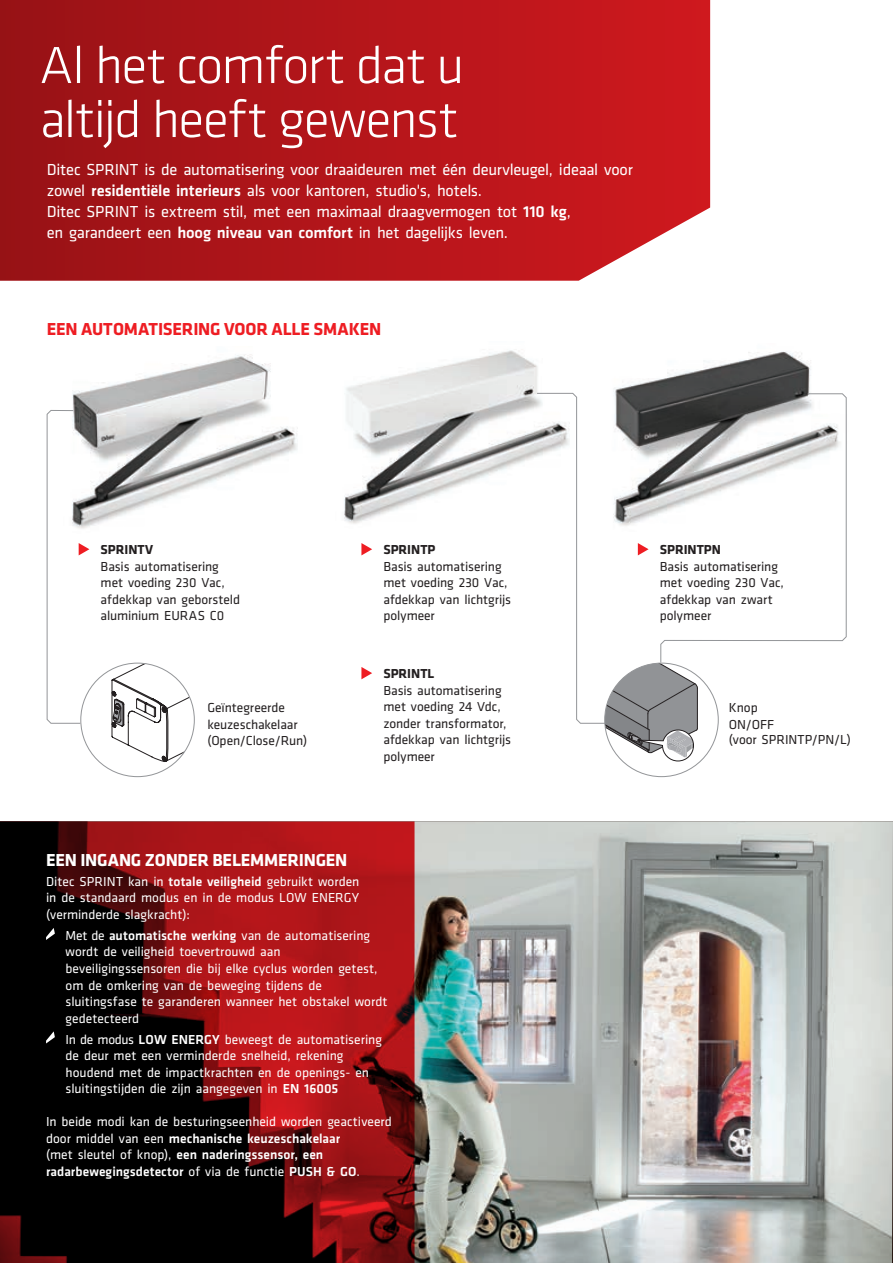
<style>
.page{position:relative;width:893px;height:1263px;background:#fff}
.page>*{position:absolute;margin:0;border:0;box-sizing:border-box;transform-origin:0 0}
.Cover_Headline_28_-1{font:300 54px/54px "Klavika";letter-spacing:-.025em;color:#fff}
.SubHead_12{font:700 18px "Klavika";letter-spacing:-.01em;color:#ee1d23}
.SubHead_12-2{font:700 18px "Klavika";letter-spacing:-.015em;color:#fff}
.Bodytext_9_-15{font:16.5px/21px "Klavika";letter-spacing:-.015em;color:#fff}
.Bodytext_9_-15-2{font:13.5px/16.5px "Klavika";letter-spacing:-.005em;color:#fff}
.Bodytext_9su10_8_-15{font:13.5px/16.5px "Klavika";letter-spacing:-.005em;color:#231f20}
.titolo_oggetti{font:700 13.5px "Klavika";color:#231f20}
.s1{font-weight:500}
</style>
<div class="page">
<svg style="left:361px;top:543px;width:11px;height:12px"></svg>
<svg style="left:361px;top:667px;width:11px;height:12px"></svg>
<img style="left:414px;top:821px;width:479px;height:442px">
<svg style="left:0;top:821px;width:414px;height:442px;background:#560a0c"></svg>
<svg style="left:0;top:0;width:710px;height:281px;background:#b51b1f"></svg>
<svg style="left:46px;top:928px;width:9px;height:12px"></svg>
<svg style="left:46px;top:1031px;width:9px;height:12px"></svg>
<img style="left:344px;top:350px;width:229px;height:174px">
<img style="left:614px;top:351px;width:197px;height:42px">
<img style="left:72px;top:354px;width:226px;height:134px">
<svg style="left:698px;top:393px;width:149px;height:249px"></svg>
<svg style="left:46px;top:410px;width:148px;height:367px"></svg>
<svg style="left:536px;top:393px;width:162px;height:368px"></svg>
<p class="Cover_Headline_28_-1" style="left:40px;top:39px;width:426px">Al het comfort dat u altijd heeft gewenst</p>
<p class="Bodytext_9_-15" style="left:47px;top:160px;width:587px">Ditec SPRINT is de automatisering voor draaideuren met één deurvleugel, ideaal voor zowel <span class="s1">residentiële interieurs</span> als voor kantoren, studio's, hotels.</p>
<p class="Bodytext_9_-15" style="left:47px;top:202px;width:526px">Ditec SPRINT is extreem stil, met een maximaal draagvermogen tot <span class="s1">110 kg</span>, en garandeert een <span class="s1">hoog niveau van comfort</span> in het dagelijks leven.</p>
<p class="SubHead_12" style="left:47px;top:319px;width:336px">EEN AUTOMATISERING VOOR ALLE SMAKEN</p>
<p class="titolo_oggetti" style="left:101px;top:542px;width:54px">SPRINTV</p>
<p class="Bodytext_9su10_8_-15" style="left:101px;top:558px;width:141px">Basis automatisering met voeding 230 Vac, afdekkap van geborsteld aluminium EURAS C0</p>
<p class="titolo_oggetti" style="left:383px;top:542px;width:54px">SPRINTP</p>
<p class="Bodytext_9su10_8_-15" style="left:383px;top:558px;width:129px">Basis automatisering met voeding 230 Vac, afdekkap van lichtgrijs polymeer</p>
<p class="titolo_oggetti" style="left:660px;top:542px;width:63px">SPRINTPN</p>
<p class="Bodytext_9su10_8_-15" style="left:660px;top:558px;width:126px">Basis automatisering met voeding 230 Vac, afdekkap van zwart polymeer</p>
<p class="titolo_oggetti" style="left:383px;top:666px;width:52px">SPRINTL</p>
<p class="Bodytext_9su10_8_-15" style="left:383px;top:682px;width:129px">Basis automatisering met voeding 24 Vdc, zonder transformator, afdekkap van lichtgrijs polymeer</p>
<p class="Bodytext_9su10_8_-15" style="left:207px;top:700px;width:101px">Geïntegreerde keuzeschakelaar (Open/Close/Run)</p>
<p class="Bodytext_9su10_8_-15" style="left:729px;top:700px;width:124px">Knop<br>ON/OFF<br>(voor SPRINTP/PN/L)</p>
<p class="SubHead_12-2" style="left:46px;top:851px;width:303px">EEN INGANG ZONDER BELEMMERINGEN</p>
<p class="Bodytext_9_-15-2" style="left:46px;top:873px;width:315px;text-align:justify">Ditec SPRINT kan in <span class="s1">totale veiligheid</span> gebruikt worden in de standaard modus en in de modus LOW ENERGY (verminderde slagkracht):</p>
<p class="Bodytext_9_-15-2" style="left:66px;top:927px;width:324px">Met de <span class="s1">automatische werking</span> van de automatisering wordt de veiligheid toevertrouwd aan beveiligingssensoren die bij elke cyclus worden getest, om de omkering van de beweging tijdens de sluitingsfase te garanderen wanneer het obstakel wordt gedetecteerd</p>
<p class="Bodytext_9_-15-2" style="left:66px;top:1031px;width:318px">In de modus <span class="s1">LOW ENERGY</span> beweegt de automatisering de deur met een verminderde snelheid, rekening houdend met de impactkrachten en de openings- en sluitingstijden die zijn aangegeven in <span class="s1">EN 16005</span></p>
<p class="Bodytext_9_-15-2" style="left:46px;top:1113px;width:347px">In beide modi kan de besturingseenheid worden geactiveerd door middel van een <span class="s1">mechanische keuzeschakelaar<br></span>(met sleutel of knop), <span class="s1">een naderingssensor, een radarbewegingsdetector</span> of via de functie <span class="s1">PUSH &amp; GO</span>.</p>
</div>
